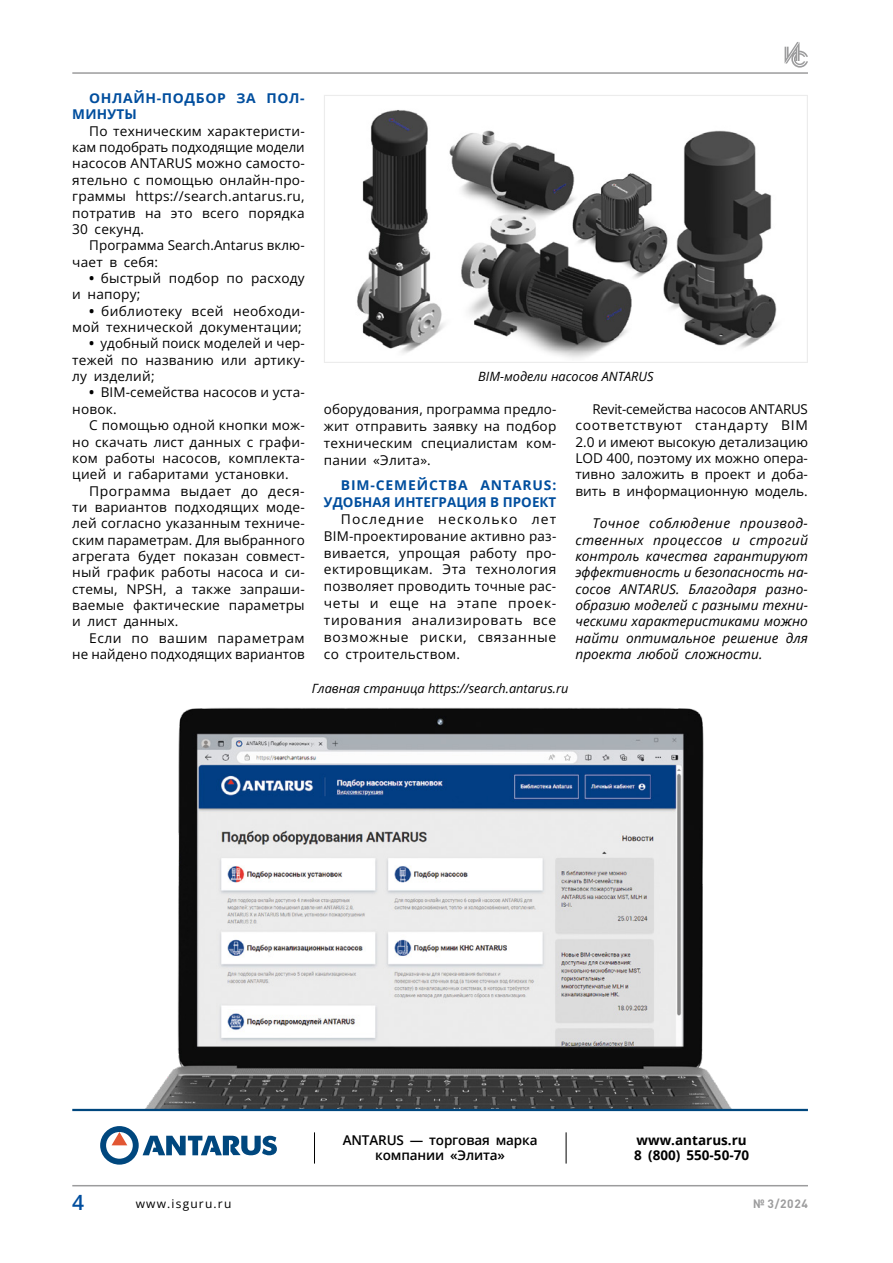
<style>
.page{position:relative;width:893px;height:1263px;background:#fff}
.page>*{position:absolute;margin:0;border:0;box-sizing:border-box;transform-origin:0 0}
.t1{font:600 21px "Open Sans";color:#004e9e}
.t2{font:13.5px/16.4px "Open Sans";letter-spacing:.015em;color:#000;text-align:justify}
.t3{font:italic 13.5px/16.4px "Open Sans";color:#000;text-align:justify}
.t4{font:700 13.5px/17px "Open Sans";letter-spacing:.005em;color:#004e9e;text-align:right}
.t5{font:600 13.5px/15px "Open Sans";letter-spacing:-.01em;color:#000;text-align:center}
.t6{font:700 13.5px/15px "Open Sans";color:#000}
.t7{font:700 13.5px/16.4px "Open Sans";letter-spacing:.045em;color:#004e9e}
.t8{font:italic 12.75px "Open Sans";color:#000}
.t9{font:12px "Open Sans";letter-spacing:.1em;color:#000}
.t10{font:700 12px "DIN Pro";color:#9c9c9d}
.s1{font-weight:700}
</style>
<div class="page">
<svg style="left:100px;top:1126px;width:177px;height:38px"></svg>
<img style="left:72px;top:707px;width:736px;height:402px">
<img style="left:357px;top:110px;width:420px;height:248px">
<div style="left:324px;top:95px;width:484px;height:268px;border:1px solid #ececec"></div>
<hr style="left:72px;top:1109px;width:736px;height:2px;background:#00477e">
<hr style="left:314px;top:1132px;width:1px;height:31px;background:#000">
<hr style="left:566px;top:1132px;width:1px;height:31px;background:#000">
<svg style="left:785px;top:42px;width:23px;height:26px"></svg>
<hr style="left:72px;top:1185px;width:736px;height:1px;background:#9c9c9d">
<hr style="left:72px;top:72px;width:736px;height:2px;background:#9c9c9d">
<p class="t7" style="left:72px;top:90px;width:234px;text-indent:17px">ОНЛАЙН-ПОДБОР ЗА ПОЛ-<br>МИНУТЫ</p>
<p class="t2" style="left:72px;top:122px;width:234px;text-indent:17px">По техническим характеристи&shy;кам подобрать подходящие модели насосов ANTARUS можно самосто&shy;ятельно с помощью онлайн-про&shy;граммы https://search.antarus.ru, потратив на это всего порядка 30 секунд.</p>
<p class="t2" style="left:72px;top:237px;width:234px;text-indent:17px">Программа Search.Antarus вклю&shy;чает в себя:</p>
<p class="t2" style="left:72px;top:270px;width:234px;text-indent:17px"><span class="s1">•</span> быстрый подбор по расходу и напору;</p>
<p class="t2" style="left:72px;top:302px;width:234px;text-align:right"><span class="s1">•</span> библиотеку всей необходи&shy;мой технической документации;</p>
<p class="t2" style="left:72px;top:335px;width:234px;text-indent:17px"><span class="s1">•</span> удобный поиск моделей и чер&shy;тежей по названию или артику&shy;лу изделий;</p>
<p class="t2" style="left:72px;top:384px;width:234px;text-indent:17px"><span class="s1">•</span> BIM-семейства насосов и уста&shy;новок.</p>
<p class="t2" style="left:72px;top:417px;width:234px;text-indent:17px">С помощью одной кнопки мож&shy;но скачать лист данных с графи&shy;ком работы насосов, комплекта&shy;цией и габаритами установки.</p>
<p class="t2" style="left:72px;top:482px;width:234px;text-indent:17px">Программа выдает до деся&shy;ти вариантов подходящих моде&shy;лей согласно указанным техниче&shy;ским параметрам. Для выбранного агрегата будет показан совмест&shy;ный график работы насоса и си&shy;стемы, NPSH, а также запраши&shy;ваемые фактические параметры и лист данных.</p>
<p class="t2" style="left:72px;top:629px;width:234px;text-align:right">Если по вашим параметрам не найдено подходящих вариантов</p>
<p class="t8" style="left:478px;top:367px;width:177px">BIM-модели насосов ANTARUS</p>
<p class="t2" style="left:324px;top:400px;width:234px;line-height:17px">оборудования, программа предло&shy;жит отправить заявку на подбор техническим специалистам ком&shy;пании «Элита».</p>
<p class="t4" style="left:324px;top:476px;width:234px">BIM-СЕМЕЙСТВА ANTARUS:<br>УДОБНАЯ ИНТЕГРАЦИЯ В ПРОЕКТ</p>
<p class="t2" style="left:324px;top:510px;width:234px;line-height:17px;text-indent:17px">Последние несколько лет ВIM-проектирование активно раз&shy;вивается, упрощая работу про&shy;ектировщикам. Эта технология позволяет проводить точные рас&shy;четы и еще на этапе проек&shy;тирования анализировать все возможные риски, связанные со строительством.</p>
<p class="t2" style="left:575px;top:400px;width:234px;text-indent:17px">Revit-семейства насосов ANTARUS соответствуют стандарту BIM 2.0 и имеют высокую детализацию LOD 400, поэтому их можно опера&shy;тивно заложить в проект и доба&shy;вить в информационную модель.</p>
<p class="t3" style="left:575px;top:515px;width:234px;text-indent:17px">Точное соблюдение производ&shy;ственных процессов и строгий контроль качества гарантируют эффективность и безопасность на&shy;сосов ANTARUS. Благодаря разно&shy;образию моделей с разными техни&shy;ческими характеристиками можно найти оптимальное решение для проекта любой сложности.</p>
<p class="t8" style="left:312px;top:679px;width:258px">Главная страница https://search.antarus.ru</p>
<p class="t5" style="left:343px;top:1132px;width:196px">ANTARUS — торговая марка компании «Элита»</p>
<p class="t6" style="left:634px;top:1132px;width:116px">www.antarus.ru<br>8 (800) 550-50-70</p>
<h1 class="t1" style="left:72px;top:1188px;width:13px">4</h1>
<p class="t9" style="left:136px;top:1195px;width:97px">www.isguru.ru</p>
<p class="t10" style="left:753px;top:1193px;width:56px">№ 3/2024</p>
</div>
